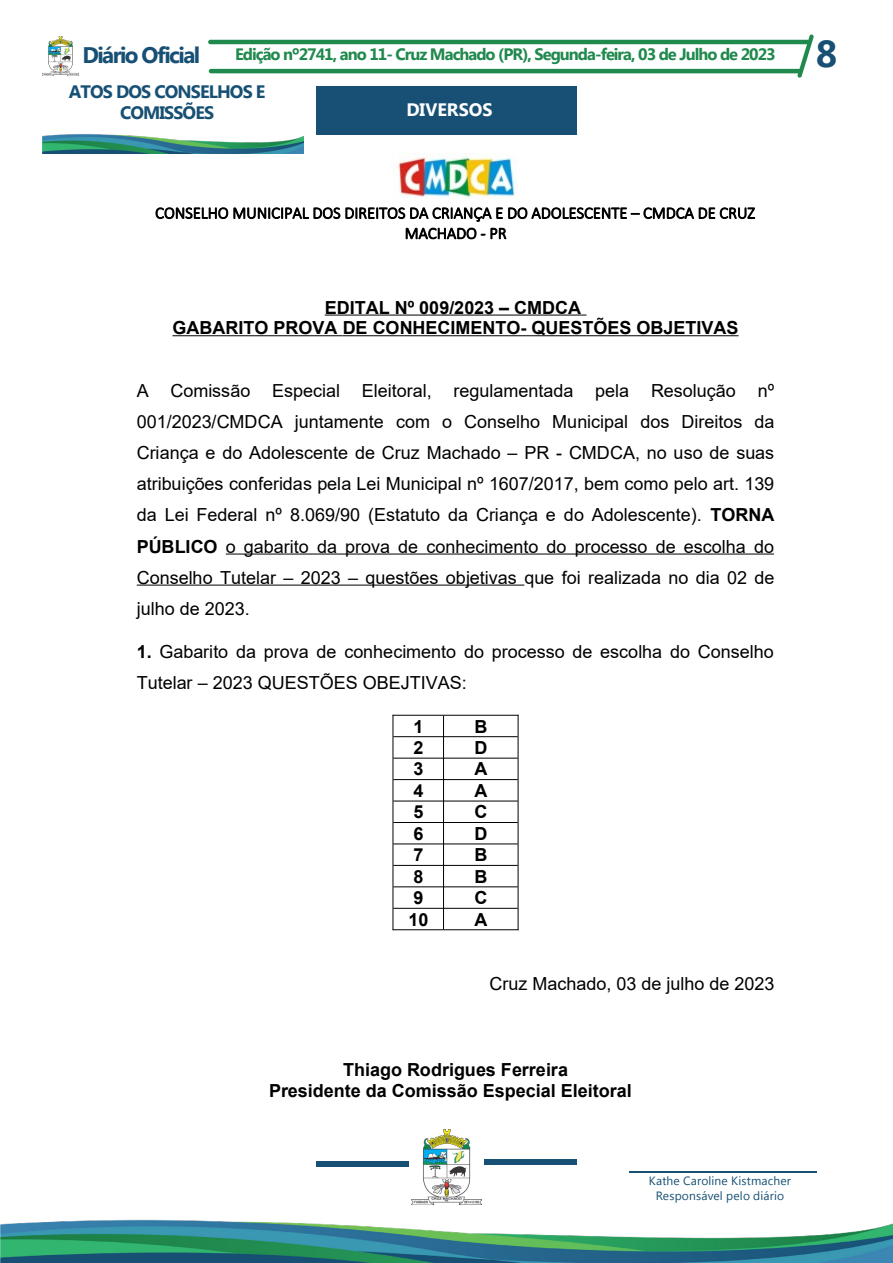
<style>
.page{position:relative;width:893px;height:1263px;background:#fff}
.page>*{position:absolute;margin:0;border:0;box-sizing:border-box;transform-origin:0 0}
.t1{font:700 37.5px "Myanmar Text";color:#175074}
.t2{font:700 22.5px "Myanmar Text";letter-spacing:-.07em;color:#175074}
.t3{font:18px/31px "Arial";color:#000;text-align:justify}
.t4{font:700 18px/20.7px "Arial";color:#000;text-align:center}
.t5{font:700 18px/21px "Myanmar Text";letter-spacing:-.05em;color:#175074;text-align:center}
.t6{font:700 18px "Myanmar Text";color:#fff}
.t7{font:300 16.5px/20.2px "Calibri";color:#000;text-align:center}
.t8{font:700 16.5px "Myanmar Text";letter-spacing:-.06em;color:#20894d}
.t9{font:12px "Myanmar Text";letter-spacing:.015em;color:#175074}
.s1{font-weight:700}
</style>
<div class="page">
<hr style="left:208px;top:40px;width:602px;height:4px;background:#20894d;border-radius:2px">
<hr style="left:209px;top:69px;width:593px;height:4px;background:#20894d;border-radius:2px">
<img style="left:43px;top:37px;width:36px;height:38px">
<svg style="left:797px;top:34px;width:17px;height:44px"></svg>
<img style="left:0;top:1219px;width:893px;height:44px">
<svg style="left:316px;top:1161px;width:93px;height:6px"></svg>
<img style="left:411px;top:1129px;width:71px;height:76px">
<svg style="left:484px;top:1159px;width:93px;height:5px"></svg>
<img style="left:43px;top:134px;width:260px;height:20px">
<div style="left:316px;top:86px;width:261px;height:49px;background:#175074"></div>
<img style="left:398px;top:154px;width:119px;height:45px">
<hr style="left:325px;top:315px;width:256px;height:1px;background:#000">
<hr style="left:172px;top:335px;width:171px;height:1px;background:#000">
<hr style="left:343px;top:335px;width:396px;height:1px;background:#000">
<hr style="left:226px;top:554px;width:548px;height:1px;background:#000">
<hr style="left:137px;top:585px;width:387px;height:1px;background:#000">
<hr style="left:393px;top:715px;width:125px;height:1px;background:#000">
<hr style="left:393px;top:736px;width:125px;height:1px;background:#000">
<hr style="left:393px;top:758px;width:125px;height:1px;background:#000">
<hr style="left:393px;top:779px;width:125px;height:1px;background:#000">
<hr style="left:393px;top:801px;width:125px;height:1px;background:#000">
<hr style="left:393px;top:822px;width:125px;height:1px;background:#000">
<hr style="left:393px;top:843px;width:125px;height:1px;background:#000">
<hr style="left:393px;top:865px;width:125px;height:1px;background:#000">
<hr style="left:393px;top:886px;width:125px;height:1px;background:#000">
<hr style="left:393px;top:908px;width:125px;height:1px;background:#000">
<hr style="left:393px;top:929px;width:125px;height:1px;background:#000">
<hr style="left:393px;top:715px;width:1px;height:215px;background:#000">
<hr style="left:443px;top:716px;width:1px;height:213px;background:#000">
<hr style="left:518px;top:715px;width:1px;height:215px;background:#000">
<svg style="left:629px;top:1171px;width:187px;height:1px"></svg>
<p class="t2" style="left:82px;top:42px;width:119px">Diário Oficial</p>
<p class="t8" style="left:235px;top:45px;width:542px">Edição nº2741, ano 11- Cruz Machado (PR), Segunda-feira, 03 de Julho de 2023</p>
<p class="t1" style="left:816px;top:32px;width:23px">8</p>
<p class="t5" style="left:69px;top:81px;width:198px">ATOS DOS CONSELHOS E<br>COMISSÕES</p>
<p class="t6" style="left:406px;top:99px;width:88px">DIVERSOS</p>
<p class="t7" style="left:155px;top:204px;width:601px">CONSELHO MUNICIPAL DOS DIREITOS DA CRIANÇA E DO ADOLESCENTE – CMDCA DE CRUZ<br>MACHADO - PR</p>
<p class="t4" style="left:173px;top:297px;width:567px">EDITAL Nº 009/2023 – CMDCA<br>GABARITO PROVA DE CONHECIMENTO- QUESTÕES OBJETIVAS</p>
<p class="t3" style="left:137px;top:376px;width:639px">A Comissão Especial Eleitoral, regulamentada pela Resolução nº 001/2023/CMDCA juntamente com o Conselho Municipal dos Direitos da Criança e do Adolescente de Cruz Machado – PR - CMDCA, no uso de suas atribuições conferidas pela Lei Municipal nº 1607/2017, bem como pelo art. 139 da Lei Federal nº 8.069/90 (Estatuto da Criança e do Adolescente). <span class="s1">TORNA PÚBLICO</span> o gabarito da prova de conhecimento do processo de escolha do Conselho Tutelar – 2023 – questões objetivas que foi realizada no dia 02 de julho de 2023.</p>
<p class="t3" style="left:137px;top:636px;width:638px"><span class="s1">1.</span> Gabarito da prova de conhecimento do processo de escolha do Conselho<br>Tutelar – 2023 QUESTÕES OBEJTIVAS:</p>
<p class="t4" style="left:413px;top:716px;width:12px">1</p>
<p class="t4" style="left:474px;top:716px;width:14px">B</p>
<p class="t4" style="left:413px;top:737px;width:12px">2</p>
<p class="t4" style="left:474px;top:737px;width:14px">D</p>
<p class="t4" style="left:413px;top:759px;width:12px">3</p>
<p class="t4" style="left:474px;top:759px;width:14px">A</p>
<p class="t4" style="left:413px;top:780px;width:12px">4</p>
<p class="t4" style="left:474px;top:780px;width:14px">A</p>
<p class="t4" style="left:413px;top:802px;width:12px">5</p>
<p class="t4" style="left:474px;top:802px;width:14px">C</p>
<p class="t4" style="left:413px;top:823px;width:12px">6</p>
<p class="t4" style="left:474px;top:823px;width:14px">D</p>
<p class="t4" style="left:413px;top:845px;width:12px">7</p>
<p class="t4" style="left:474px;top:845px;width:14px">B</p>
<p class="t4" style="left:413px;top:866px;width:12px">8</p>
<p class="t4" style="left:474px;top:866px;width:14px">B</p>
<p class="t4" style="left:413px;top:888px;width:12px">9</p>
<p class="t4" style="left:474px;top:888px;width:14px">C</p>
<p class="t4" style="left:408px;top:909px;width:22px">10</p>
<p class="t4" style="left:474px;top:909px;width:14px">A</p>
<p class="t3" style="left:489px;top:969px;width:287px">Cruz Machado, 03 de julho de 2023</p>
<p class="t4" style="left:269px;top:1060px;width:364px">Thiago Rodrigues Ferreira<br>Presidente da Comissão Especial Eleitoral</p>
<p class="t9" style="left:649px;top:1174px;width:144px">Kathe Caroline Kistmacher</p>
<p class="t9" style="left:656px;top:1189px;width:130px">Responsável pelo diário</p>
</div>
